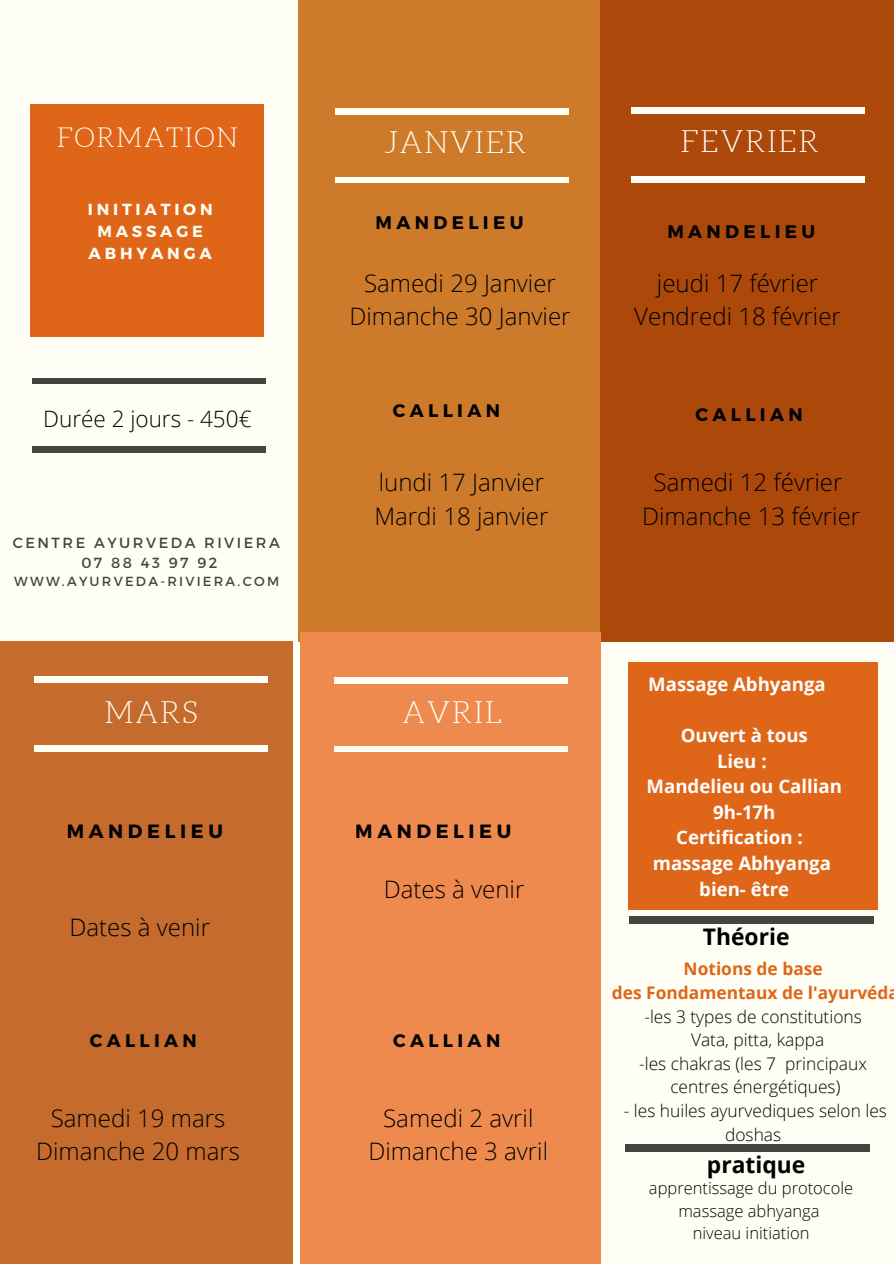
<style>
.page{position:relative;width:894px;height:1264px;background:#fff}
.page>*{position:absolute;margin:0;border:0;box-sizing:border-box;transform-origin:0 0}
.t1{font:300 30.3px "Aleo";letter-spacing:.05em;color:#fffef5}
.t2{font:300 27.15px "Aleo";letter-spacing:.05em;color:#fffef5}
.t3{font:300 24px "Open Sans";color:#000}
.t4{font:700 22.8px "Open Sans";color:#000}
.t5{font:300 22.5px "Open Sans";color:#000}
.t6{font:700 19.2px "Montserrat";letter-spacing:.24em;color:#000}
.t7{font:700 18.6px "Open Sans";color:#fff}
.t8{font:700 18.15px "Montserrat";letter-spacing:.24em;color:#000}
.t9{font:300 17.4px/23.7px "Open Sans";color:#000;text-align:center}
.t10{font:700 17.4px "Open Sans";color:#df6618}
.t11{font:300 16.5px/22.5px "Open Sans";color:#000;text-align:center}
.t12{font:700 16.05px/21.9px "Montserrat";letter-spacing:.24em;color:#fffef5;text-align:center}
.t13{font:14.7px "Montserrat";letter-spacing:.17em;color:#444440}
.t14{font:13.2px "Montserrat";letter-spacing:.17em;color:#444440}
</style>
<div class="page">
<div style="left:0;top:0;width:893px;height:1263px;background:#fffef5"></div>
<div style="left:299px;top:0;width:304px;height:642px;background:#cd7b2a"></div>
<div style="left:600px;top:0;width:293px;height:641px;background:#ad480b"></div>
<div style="left:0;top:642px;width:292px;height:621px;background:#c46b2d"></div>
<div style="left:300px;top:632px;width:300px;height:631px;background:#ef8a4e"></div>
<div style="left:31px;top:105px;width:233px;height:232px;background:#df6618"></div>
<div style="left:335px;top:177px;width:233px;height:6px;background:#fffef5"></div>
<div style="left:335px;top:108px;width:233px;height:6px;background:#fffef5"></div>
<div style="left:631px;top:176px;width:233px;height:6px;background:#fffef5"></div>
<div style="left:631px;top:108px;width:233px;height:5px;background:#fffef5"></div>
<div style="left:334px;top:677px;width:233px;height:6px;background:#fffef5"></div>
<div style="left:334px;top:746px;width:233px;height:5px;background:#fffef5"></div>
<div style="left:34px;top:745px;width:234px;height:6px;background:#fffef5"></div>
<div style="left:34px;top:676px;width:234px;height:6px;background:#fffef5"></div>
<div style="left:32px;top:378px;width:233px;height:6px;background:#444440"></div>
<div style="left:32px;top:447px;width:233px;height:5px;background:#444440"></div>
<div style="left:628px;top:662px;width:249px;height:247px;background:#df6618"></div>
<div style="left:629px;top:916px;width:244px;height:7px;background:#444440"></div>
<div style="left:624px;top:1144px;width:245px;height:7px;background:#444440"></div>
<p class="t2" style="left:57px;top:122px;width:182px">FORMATION</p>
<p class="t12" style="left:88px;top:197px;width:126px">INITIATION<br>MASSAGE<br>ABHYANGA</p>
<p class="t1" style="left:384px;top:126px;width:143px">JANVIER</p>
<p class="t8" style="left:375px;top:210px;width:149px">MANDELIEU</p>
<p class="t3" style="left:364px;top:266px;width:193px">Samedi 29 Janvier</p>
<p class="t3" style="left:349px;top:300px;width:223px">Dimanche 30 Janvier</p>
<p class="t5" style="left:43px;top:402px;width:210px">Durée 2 jours - 450€</p>
<p class="t8" style="left:393px;top:398px;width:109px">CALLIAN</p>
<p class="t13" style="left:13px;top:533px;width:268px">CENTRE AYURVEDA RIVIERA</p>
<p class="t13" style="left:81px;top:553px;width:138px">07 88 43 97 92</p>
<p class="t14" style="left:14px;top:573px;width:266px">WWW.AYURVEDA-RIVIERA.COM</p>
<p class="t3" style="left:378px;top:465px;width:167px">lundi 17 Janvier</p>
<p class="t3" style="left:374px;top:499px;width:175px">Mardi 18 janvier</p>
<p class="t1" style="left:105px;top:696px;width:95px">MARS</p>
<p class="t1" style="left:402px;top:696px;width:102px">AVRIL</p>
<p class="t6" style="left:67px;top:818px;width:157px">MANDELIEU</p>
<p class="t6" style="left:355px;top:818px;width:157px">MANDELIEU</p>
<p class="t3" style="left:69px;top:910px;width:142px">Dates à venir</p>
<p class="t3" style="left:383px;top:872px;width:142px">Dates à venir</p>
<p class="t8" style="left:90px;top:1028px;width:109px">CALLIAN</p>
<p class="t8" style="left:393px;top:1028px;width:109px">CALLIAN</p>
<p class="t3" style="left:51px;top:1100px;width:176px">Samedi 19 mars</p>
<p class="t3" style="left:36px;top:1134px;width:205px">Dimanche 20 mars</p>
<p class="t3" style="left:383px;top:1100px;width:152px">Samedi 2 avril</p>
<p class="t3" style="left:368px;top:1134px;width:181px">Dimanche 3 avril</p>
<p class="t1" style="left:680px;top:125px;width:140px">FEVRIER</p>
<p class="t8" style="left:667px;top:220px;width:149px">MANDELIEU</p>
<p class="t3" style="left:656px;top:266px;width:163px">jeudi 17 février</p>
<p class="t3" style="left:634px;top:300px;width:208px">Vendredi 18 février</p>
<p class="t8" style="left:695px;top:403px;width:109px">CALLIAN</p>
<p class="t3" style="left:653px;top:465px;width:190px">Samedi 12 février</p>
<p class="t3" style="left:641px;top:499px;width:220px">Dimanche 13 février</p>
<p class="t7" style="left:648px;top:671px;width:179px">Massage Abhyanga</p>
<p class="t7" style="left:680px;top:722px;width:129px">Ouvert à tous</p>
<p class="t7" style="left:717px;top:747px;width:51px">Lieu :</p>
<p class="t7" style="left:646px;top:773px;width:197px">Mandelieu ou Callian</p>
<p class="t7" style="left:713px;top:799px;width:64px">9h-17h</p>
<p class="t7" style="left:676px;top:824px;width:128px">Certification :</p>
<p class="t7" style="left:652px;top:850px;width:180px">massage Abhyanga</p>
<p class="t7" style="left:699px;top:875px;width:91px">bien- être</p>
<p class="t4" style="left:702px;top:920px;width:88px">Théorie</p>
<p class="t10" style="left:683px;top:956px;width:140px">Notions de base</p>
<p class="t10" style="left:611px;top:980px;width:288px">des Fondamentaux de l'ayurvéda</p>
<p class="t9" style="left:644px;top:1003px;width:219px">-les 3 types de constitutions</p>
<p class="t9" style="left:690px;top:1027px;width:135px">Vata, pitta, kappa</p>
<p class="t9" style="left:639px;top:1051px;width:229px">-les chakras (les 7 principaux</p>
<p class="t9" style="left:670px;top:1074px;width:171px">centres énergétiques)</p>
<p class="t9" style="left:623px;top:1098px;width:264px">- les huiles ayurvediques selon les doshas</p>
<p class="t4" style="left:706px;top:1148px;width:100px">pratique</p>
<p class="t11" style="left:648px;top:1176px;width:206px">apprentissage du protocole massage abhyanga</p>
<p class="t11" style="left:692px;top:1221px;width:118px">niveau initiation</p>
</div>
